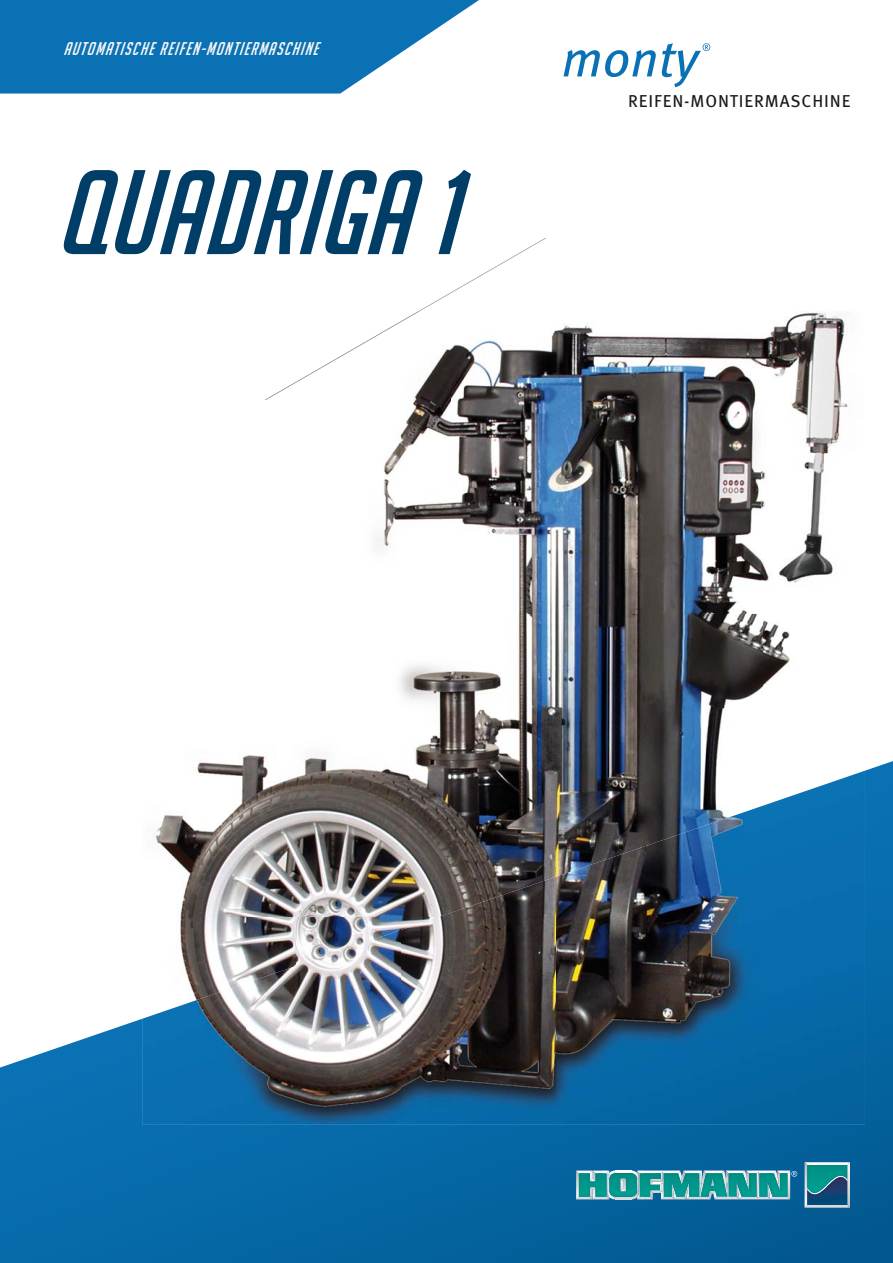
<style>
.page{position:relative;width:893px;height:1263px;background:#fff}
.page>*{position:absolute;margin:0;border:0;box-sizing:border-box;transform-origin:0 0}
.t1{font:italic 117px "Big Noodle Titling";color:#003e68}
.t2{font:italic 18px "Big Noodle Titling";letter-spacing:.075em;color:#f5f6f6}
.t3{font:17.25px "Meta Pro";letter-spacing:.05em;color:#1a171c}
</style>
<div class="page">
<svg style="left:0;top:0;width:479px;height:94px;background:#2e86bf"></svg>
<svg style="left:0;top:761px;width:893px;height:502px"></svg>
<svg style="left:419px;top:238px;width:127px;height:73px"></svg>
<svg style="left:805px;top:1162px;width:45px;height:46px"></svg>
<img style="left:807px;top:1165px;width:40px;height:12px">
<svg style="left:576px;top:1170px;width:221px;height:29px;background:#48a8a7"></svg>
<img style="left:807px;top:1177px;width:40px;height:28px">
<svg style="left:563px;top:43px;width:147px;height:44px"></svg>
<img style="left:375px;top:325px;width:386px;height:289px">
<img style="left:761px;top:312px;width:104px;height:459px">
<img style="left:142px;top:665px;width:309px;height:252px">
<img style="left:451px;top:614px;width:311px;height:253px">
<img style="left:451px;top:867px;width:104px;height:4px">
<img style="left:142px;top:917px;width:155px;height:55px">
<img style="left:297px;top:917px;width:103px;height:5px">
<img style="left:710px;top:771px;width:155px;height:353px">
<img style="left:555px;top:820px;width:155px;height:304px">
<img style="left:400px;top:871px;width:156px;height:253px">
<img style="left:245px;top:922px;width:155px;height:202px">
<img style="left:142px;top:972px;width:104px;height:152px">
<img style="left:265px;top:311px;width:155px;height:89px">
<p class="t2" style="left:64px;top:39px;width:256px">AUTOMATISCHE REIFEN-MONTIERMASCHINE</p>
<h1 class="t1" style="left:56px;top:145px;width:424px">QUADRIGA 1</h1>
<p class="t3" style="left:628px;top:94px;width:224px">REIFEN-MONTIERMASCHINE</p>
</div>
